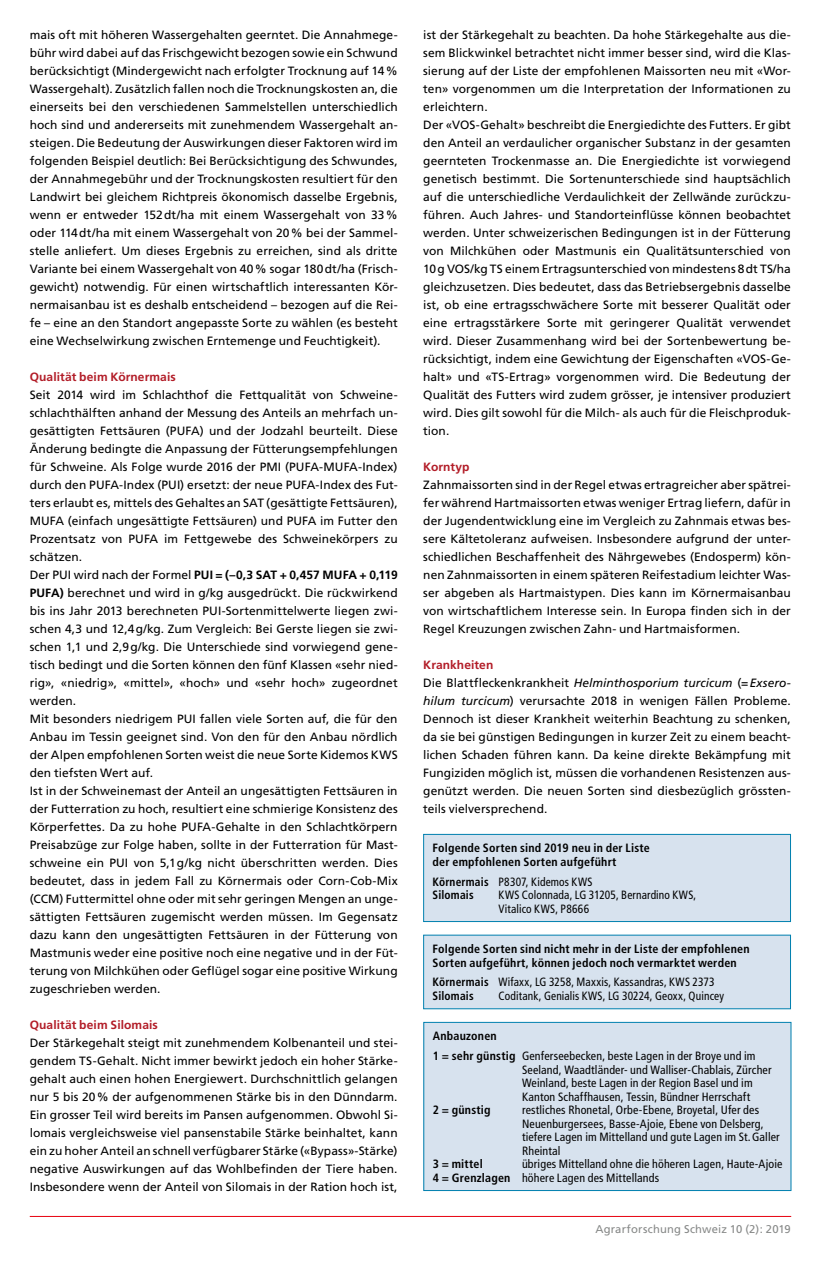
<style>
.page{position:relative;width:821px;height:1263px;background:#fff}
.page>*{position:absolute;margin:0;border:0;box-sizing:border-box;transform-origin:0 0}
.t1{font:12px/18px "Frutiger LT Std";letter-spacing:.005em;color:#000}
.t2{font:condensed 12px/13.5px "Frutiger LT Std";letter-spacing:.015em;color:#000}
.t3{font:700 condensed 12px/13.5px "Frutiger LT Std";letter-spacing:.015em;color:#000}
.t4{font:condensed 12px/13.5px "Frutiger LT Std";letter-spacing:.015em;color:#000;scale:.95 1}
.t5{font:700 12px "Frutiger LT Std";letter-spacing:.005em;color:#b21c27}
.t6{font:700 condensed 12px/13.5px "Frutiger LT Std";letter-spacing:.015em;color:#000;scale:.95 1}
.t7{font:11.25px "Frutiger LT Std";letter-spacing:.015em;color:#878988}
.s1{font-weight:700}
.s2{font-weight:700;color:#b21c27}
.s3{font-style:italic}
.s4{font-weight:400}
</style>
<div class="page">
<hr style="left:30px;top:1216px;width:761px;height:1px;background:#e7000e">
<div style="left:423px;top:935px;width:367px;height:74px;background:#d7e2ee"></div>
<div style="left:423px;top:834px;width:367px;height:87px;background:#d7e2ee"></div>
<div style="left:423px;top:834px;width:368px;height:88px;border:1px solid #0080af"></div>
<div style="left:424px;top:1022px;width:367px;height:168px;background:#d7e2ee"></div>
<div style="left:423px;top:1022px;width:368px;height:169px;border:1px solid #0080af"></div>
<p class="t1" style="left:30px;top:26px;width:369px;text-align:justify">mais oft mit höheren Wassergehalten geerntet. Die Annahmege&shy;bühr wird dabei auf das Frischgewicht bezogen sowie ein Schwund berücksichtigt (Mindergewicht nach erfolgter Trocknung auf 14% Wassergehalt). Zusätzlich fallen noch die Trocknungskosten an, die einerseits bei den verschiedenen Sammelstellen unterschiedlich hoch sind und andererseits mit zunehmendem Wassergehalt an&shy;steigen. Die Bedeutung der Auswirkungen dieser Faktoren wird im folgenden Beispiel deutlich: Bei Berücksichtigung des Schwundes, der Annahmegebühr und der Trocknungskosten resultiert für den Landwirt bei gleichem Richtpreis ökonomisch dasselbe Ergebnis, wenn er entweder 152dt/ha mit einem Wassergehalt von 33% oder 114dt/ha mit einem Wassergehalt von 20% bei der Sammel&shy;stelle anliefert. Um dieses Ergebnis zu erreichen, sind als dritte Variante bei einem Wassergehalt von 40% sogar 180dt/ha (Frisch&shy;gewicht) notwendig. Für einen wirtschaftlich interessanten Kör&shy;nermaisanbau ist es deshalb entscheidend – bezogen auf die Rei&shy;fe – eine an den Standort angepasste Sorte zu wählen (es besteht eine Wechselwirkung zwischen Erntemenge und Feuchtigkeit).</p>
<p class="t5" style="left:30px;top:370px;width:148px">Qualität beim Körnermais</p>
<p class="t1" style="left:30px;top:386px;width:369px">Seit 2014 wird im Schlachthof die Fettqualität von Schweine&shy;schlachthälften anhand der Messung des Anteils an mehrfach un&shy;gesättigten Fettsäuren (PUFA) und der Jodzahl beurteilt. Diese Änderung bedingte die Anpassung der Fütterungsempfehlungen für Schweine. Als Folge wurde 2016 der PMI (PUFA-MUFA-Index) durch den PUFA-Index (PUI) ersetzt: der neue PUFA-Index des Fut&shy;ters erlaubt es, mittels des Gehaltes an SAT (gesättigte Fettsäuren), MUFA (einfach ungesättigte Fettsäuren) und PUFA im Futter den Prozentsatz von PUFA im Fettgewebe des Schweinekörpers zu schätzen.<br>Der PUI wird nach der Formel <span class="s1">PUI = (–0,3 SAT + 0,457 MUFA + 0,119<br>PUFA)</span> berechnet und wird in g/kg ausgedrückt. Die rückwirkend bis ins Jahr 2013 berechneten PUI-Sortenmittelwerte liegen zwi&shy;schen 4,3 und 12,4g/kg. Zum Vergleich: Bei Gerste liegen sie zwi&shy;schen 1,1 und 2,9g/kg. Die Unterschiede sind vorwiegend gene&shy;tisch bedingt und die Sorten können den fünf Klassen «sehr nied&shy;rig», «niedrig», «mittel», «hoch» und «sehr hoch» zugeordnet werden.<br>Mit besonders niedrigem PUI fallen viele Sorten auf, die für den Anbau im Tessin geeignet sind. Von den für den Anbau nördlich der Alpen empfohlenen Sorten weist die neue Sorte Kidemos KWS den tiefsten Wert auf.<br>Ist in der Schweinemast der Anteil an ungesättigten Fettsäuren in der Futterration zu hoch, resultiert eine schmierige Konsistenz des Körperfettes. Da zu hohe PUFA-Gehalte in den Schlachtkörpern Preisabzüge zur Folge haben, sollte in der Futterration für Mast&shy;schweine ein PUI von 5,1g/kg nicht überschritten werden. Dies bedeutet, dass in jedem Fall zu Körnermais oder Corn-Cob-Mix (CCM) Futtermittel ohne oder mit sehr geringen Mengen an unge&shy;sättigten Fettsäuren zugemischt werden müssen. Im Gegensatz dazu kann den ungesättigten Fettsäuren in der Fütterung von Mastmunis weder eine positive noch eine negative und in der Füt&shy;terung von Milchkühen oder Geflügel sogar eine positive Wirkung zugeschrieben werden.</p>
<p class="t5" style="left:30px;top:1018px;width:130px">Qualität beim Silomais</p>
<p class="t1" style="left:30px;top:1034px;width:369px;text-align:justify">Der Stärkegehalt steigt mit zunehmendem Kolbenanteil und stei&shy;gendem TS-Gehalt. Nicht immer bewirkt jedoch ein hoher Stärke&shy;gehalt auch einen hohen Energiewert. Durchschnittlich gelangen nur 5 bis 20% der aufgenommenen Stärke bis in den Dünndarm.<br>Ein grosser Teil wird bereits im Pansen aufgenommen. Obwohl Si&shy;lomais vergleichsweise viel pansenstabile Stärke beinhaltet, kann ein zu hoher Anteil an schnell verfügbarer Stärke («Bypass»-Stärke) negative Auswirkungen auf das Wohlbefinden der Tiere haben.<br>Insbesondere wenn der Anteil von Silomais in der Ration hoch ist,</p>
<p class="t1" style="left:423px;top:26px;width:369px">ist der Stärkegehalt zu beachten. Da hohe Stärkegehalte aus die&shy;sem Blickwinkel betrachtet nicht immer besser sind, wird die Klas&shy;sierung auf der Liste der empfohlenen Maissorten neu mit «Wor&shy;ten» vorgenommen um die Interpretation der Informationen zu erleichtern.<br>Der «VOS-Gehalt» beschreibt die Energiedichte des Futters. Er gibt den Anteil an verdaulicher organischer Substanz in der gesamten geernteten Trockenmasse an. Die Energiedichte ist vorwiegend genetisch bestimmt. Die Sortenunterschiede sind hauptsächlich auf die unterschiedliche Verdaulichkeit der Zellwände zurückzu&shy;führen. Auch Jahres- und Standorteinflüsse können beobachtet werden. Unter schweizerischen Bedingungen ist in der Fütterung von Milchkühen oder Mastmunis ein Qualitätsunterschied von 10g VOS/kg TS einem Ertragsunterschied von mindestens 8dt TS/ha gleichzusetzen. Dies bedeutet, dass das Betriebsergebnis dasselbe ist, ob eine ertragsschwächere Sorte mit besserer Qualität oder eine ertragsstärkere Sorte mit geringerer Qualität verwendet wird. Dieser Zusammenhang wird bei der Sortenbewertung be&shy;rücksichtigt, indem eine Gewichtung der Eigenschaften «VOS-Ge&shy;halt» und «TS-Ertrag» vorgenommen wird. Die Bedeutung der Qualität des Futters wird zudem grösser, je intensiver produziert wird. Dies gilt sowohl für die Milch- als auch für die Fleischproduk&shy;tion.</p>
<p class="t5" style="left:423px;top:460px;width:48px">Korntyp</p>
<p class="t1" style="left:423px;top:476px;width:369px;text-align:justify">Zahnmaissorten sind in der Regel etwas ertragreicher aber spätrei&shy;fer während Hartmaissorten etwas weniger Ertrag liefern, dafür in der Jugendentwicklung eine im Vergleich zu Zahnmais etwas bes&shy;sere Kältetoleranz aufweisen. Insbesondere aufgrund der unter&shy;schiedlichen Beschaffenheit des Nährgewebes (Endosperm) kön&shy;nen Zahnmaissorten in einem späteren Reifestadium leichter Was&shy;ser abgeben als Hartmaistypen. Dies kann im Körnermaisanbau von wirtschaftlichem Interesse sein. In Europa finden sich in der Regel Kreuzungen zwischen Zahn- und Hartmaisformen.</p>
<p class="t1" style="left:423px;top:656px;width:369px"><span class="s2">Krankheiten<br></span>Die Blattfleckenkrankheit <span class="s3">Helminthosporium turcicum</span> (=<span class="s3">Exsero&shy;hilum turcicum</span>) verursachte 2018 in wenigen Fällen Probleme.<br>Dennoch ist dieser Krankheit weiterhin Beachtung zu schenken, da sie bei günstigen Bedingungen in kurzer Zeit zu einem beacht&shy;lichen Schaden führen kann. Da keine direkte Bekämpfung mit Fungiziden möglich ist, müssen die vorhandenen Resistenzen aus&shy;genützt werden. Die neuen Sorten sind diesbezüglich grössten&shy;teils vielversprechend.</p>
<p class="t3" style="left:432px;top:841px;width:219px">Folgende Sorten sind 2019 neu in der Liste der empfohlenen Sorten aufgeführt</p>
<p class="t6" style="left:432px;top:875px;width:170px">Körnermais <span class="s4">P8307, Kidemos KWS<br></span>Silomais</p>
<p class="t4" style="left:498px;top:888px;width:210px">KWS Colonnada, LG 31205, Bernardino KWS,<br>Vitalico KWS, P8666</p>
<p class="t3" style="left:432px;top:942px;width:318px">Folgende Sorten sind nicht mehr in der Liste der empfohlenen<br>Sorten aufgeführt, können jedoch noch vermarktet werden</p>
<p class="t4" style="left:432px;top:975px;width:298px"><span class="s1">Körnermais</span> Wifaxx, LG 3258, Maxxis, Kassandras, KWS 2373<br><span class="s1">Silomais</span></p>
<p class="t4" style="left:498px;top:989px;width:239px">Coditank, Genialis KWS, LG 30224, Geoxx, Quincey</p>
<p class="t2" style="left:432px;top:1026px;width:324px;line-height:20px"><span class="s1">Anbauzonen<br>1 = sehr günstig</span> Genferseebecken, beste Lagen in der Broye und im</p>
<p class="t2" style="left:522px;top:1063px;width:251px">Seeland, Waadtländer- und Walliser-Chablais, Zürcher<br>Weinland, beste Lagen in der Region Basel und im<br>Kanton Schaffhausen, Tessin, Bündner Herrschaft</p>
<p class="t3" style="left:432px;top:1103px;width:59px">2 = günstig</p>
<p class="t2" style="left:522px;top:1103px;width:259px">restliches Rhonetal, Orbe-Ebene, Broyetal, Ufer des Neuenburgersees, Basse-Ajoie, Ebene von Delsberg, tiefere Lagen im Mittelland und gute Lagen im St.Galler Rheintal</p>
<p class="t3" style="left:432px;top:1157px;width:52px">3 = mittel</p>
<p class="t2" style="left:432px;top:1157px;width:351px;text-indent:89px">übriges Mittelland ohne die höheren Lagen, Haute-Ajoie<br><span class="s1">4 = Grenzlagen</span> höhere Lagen des Mittellands</p>
<p class="t7" style="left:595px;top:1223px;width:197px">Agrarforschung Schweiz 10 (2): 2019</p>
</div>
